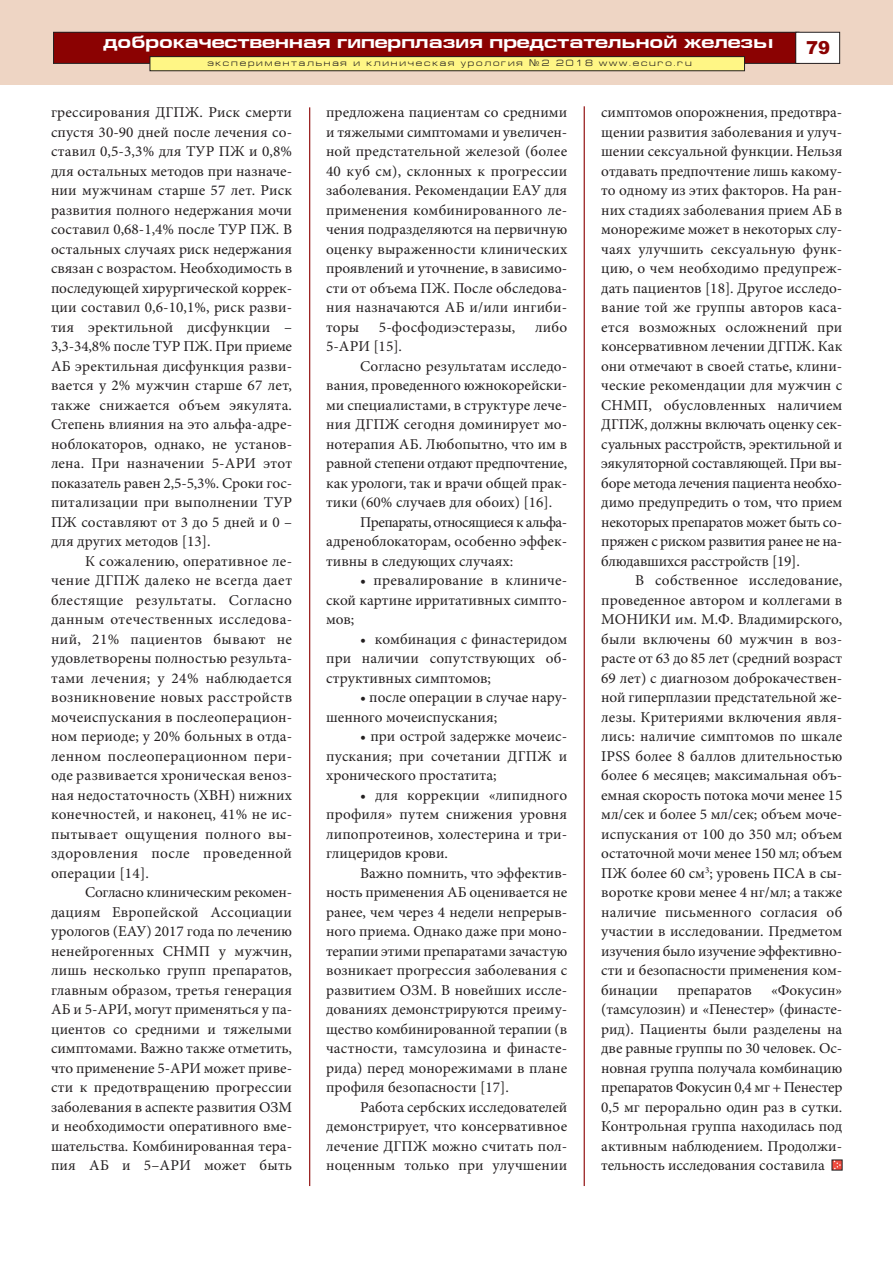
<style>
.page{position:relative;width:893px;height:1263px;background:#fff}
.page>*{position:absolute;margin:0;border:0;box-sizing:border-box;transform-origin:0 0}
.t1{font:700 18px "Europe Ext";color:#fff}
.t2{font:900 18px "Arial";color:#8b0202}
.t3{font:15px/19.5px "Minion Pro";color:#231f20;text-align:justify}
.t4{font:15px "Minion Pro";letter-spacing:-.035em;color:#231f20}
.t5{font:9px "Europe Ext Normal";letter-spacing:.2em;color:#231f20}
.s1{font-family:"Europe"}
</style>
<div class="page">
<hr style="left:309px;top:107px;width:1px;height:1079px;background:#8b0202">
<hr style="left:584px;top:106px;width:1px;height:1080px;background:#8b0202">
<svg style="left:832px;top:1159px;width:10px;height:11px"></svg>
<div style="left:0;top:0;width:893px;height:85px;background:#eed5c4"></div>
<div style="left:54px;top:33px;width:745px;height:30px;background:#8b0202"></div>
<div style="left:53px;top:32px;width:746px;height:32px;border:1px solid #231f20"></div>
<div style="left:796px;top:33px;width:43px;height:30px;background:#fff"></div>
<div style="left:795px;top:32px;width:45px;height:32px;border:1px solid #231f20"></div>
<div style="left:150px;top:57px;width:594px;height:13px;background:#fff685"></div>
<div style="left:150px;top:56px;width:595px;height:15px;border:1px solid #231f20"></div>
<p class="t1" style="left:103px;top:31px;width:672px">доброкачественная гиперплазия предстательной железы</p>
<p class="t5" style="left:207px;top:58px;width:486px">экспериментальная и клиническая урология <span class="s1">¹</span>2 2018 www.ecuro.ru</p>
<p class="t2" style="left:806px;top:37px;width:26px">79</p>
<p class="t3" style="left:51px;top:104px;width:243px">грессирования ДГПЖ. Риск смерти спустя 30-90 дней после лечения со&shy;ставил 0,5-3,3% для ТУР ПЖ и 0,8% для остальных методов при назначе&shy;нии мужчинам старше 57 лет. Риск развития полного недержания мочи составил 0,68-1,4% после ТУР ПЖ. В остальных случаях риск недержания связан с возрастом. Необходимость в последующей хирургической коррек&shy;ции составил 0,6-10,1%, риск разви&shy;тия эректильной дисфункции – 3,3-34,8% после ТУР ПЖ. При приеме АБ эректильная дисфункция разви&shy;вается у 2% мужчин старше 67 лет, также снижается объем эякулята.<br>Степень влияния на это альфа-адре&shy;ноблокаторов, однако, не установ&shy;лена. При назначении 5-АРИ этот показатель равен 2,5-5,3%. Сроки гос&shy;питализации при выполнении ТУР ПЖ составляют от 3 до 5 дней и 0 – для других методов [13].</p>
<p class="t3" style="left:51px;top:552px;width:243px;text-indent:34px">К сожалению, оперативное ле&shy;чение ДГПЖ далеко не всегда дает блестящие результаты. Согласно данным отечественных исследова&shy;ний, 21% пациентов бывают не удовлетворены полностью результа&shy;тами лечения; у 24% наблюдается возникновение новых расстройств мочеиспускания в послеоперацион&shy;ном периоде; у 20% больных в отда&shy;ленном послеоперационном пери&shy;оде развивается хроническая веноз&shy;ная недостаточность (ХВН) нижних конечностей, и наконец, 41% не ис&shy;пытывает ощущения полного вы&shy;здоровления после проведенной операции [14].</p>
<p class="t3" style="left:51px;top:884px;width:243px;text-indent:34px">Согласно клиническим рекомен&shy;дациям Европейской Ассоциации урологов (ЕАУ) 2017 года по лечению ненейрогенных СНМП у мужчин, лишь несколько групп препаратов, главным образом, третья генерация АБ и 5-АРИ, могут применяться у па&shy;циентов со средними и тяжелыми симптомами. Важно также отметить, что применение 5-АРИ может приве&shy;сти к предотвращению прогрессии заболевания в аспекте развития ОЗМ и необходимости оперативного вме&shy;шательства. Комбинированная тера&shy;пия АБ и 5–АРИ может быть</p>
<p class="t3" style="left:326px;top:104px;width:243px">предложена пациентам со средними и тяжелыми симптомами и увеличен&shy;ной предстательной железой (более 40 куб см), склонных к прогрессии заболевания. Рекомендации ЕАУ для применения комбинированного ле&shy;чения подразделяются на первичную оценку выраженности клинических проявлений и уточнение, в зависимо&shy;сти от объема ПЖ. После обследова&shy;ния назначаются АБ и/или ингиби&shy;торы</p>
<p class="t3" style="left:379px;top:318px;width:138px">5-фосфодиэстеразы,</p>
<p class="t3" style="left:535px;top:318px;width:34px">либо</p>
<p class="t3" style="left:326px;top:338px;width:77px">5-АРИ [15].</p>
<p class="t3" style="left:360px;top:357px;width:209px">Согласно результатам исследо-</p>
<p class="t3" style="left:326px;top:377px;width:243px">вания, проведенного южнокорейски-</p>
<p class="t3" style="left:326px;top:396px;width:243px">ми специалистами, в структуре лече-</p>
<p class="t3" style="left:326px;top:416px;width:243px">ния ДГПЖ сегодня доминирует мо-</p>
<p class="t3" style="left:326px;top:435px;width:243px">нотерапия АБ. Любопытно, что им в</p>
<p class="t3" style="left:326px;top:455px;width:243px">равной степени отдают предпочтение,</p>
<p class="t3" style="left:326px;top:474px;width:243px">как урологи, так и врачи общей прак-</p>
<p class="t3" style="left:326px;top:494px;width:228px">тики (60% случаев для обоих) [16].</p>
<p class="t4" style="left:360px;top:516px;width:209px">Препараты, относящиеся к альфа-</p>
<p class="t3" style="left:326px;top:533px;width:243px">адреноблокаторам, особенно эффек-</p>
<p class="t3" style="left:326px;top:552px;width:189px">тивны в следующих случаях:</p>
<p class="t3" style="left:326px;top:572px;width:243px;text-indent:34px">• превалирование в клиниче&shy;ской картине ирритативных симпто&shy;мов;</p>
<p class="t3" style="left:326px;top:630px;width:243px;text-indent:34px">• комбинация с финастеридом при наличии сопутствующих об&shy;структивных симптомов;</p>
<p class="t3" style="left:326px;top:689px;width:243px;text-indent:34px">• после операции в случае нару&shy;шенного мочеиспускания;</p>
<p class="t3" style="left:326px;top:728px;width:243px;text-indent:34px">• при острой задержке мочеис&shy;пускания; при сочетании ДГПЖ и хронического простатита;</p>
<p class="t3" style="left:326px;top:786px;width:243px;text-indent:34px">• для коррекции «липидного профиля» путем снижения уровня липопротеинов, холестерина и три&shy;глицеридов крови.</p>
<p class="t3" style="left:326px;top:864px;width:243px;text-indent:34px">Важно помнить, что эффектив&shy;ность применения АБ оценивается не ранее, чем через 4 недели непрерыв&shy;ного приема. Однако даже при моно&shy;терапии этими препаратами зачастую возникает прогрессия заболевания с развитием ОЗМ. В новейших иссле&shy;дованиях демонстрируются преиму&shy;щество комбинированной терапии (в частности, тамсулозина и финасте&shy;рида) перед монорежимами в плане профиля безопасности [17].</p>
<p class="t3" style="left:326px;top:1098px;width:243px;text-indent:34px">Работа сербских исследователей демонстрирует, что консервативное лечение ДГПЖ можно считать пол&shy;ноценным только при улучшении</p>
<p class="t3" style="left:601px;top:104px;width:243px">симптомов опорожнения, предотвра&shy;щении развития заболевания и улуч&shy;шении сексуальной функции. Нельзя отдавать предпочтение лишь какому&shy;то одному из этих факторов. На ран&shy;них стадиях заболевания прием АБ в монорежиме может в некоторых слу&shy;чаях улучшить сексуальную функ&shy;цию, о чем необходимо предупреж&shy;дать пациентов [18]. Другое исследо&shy;вание той же группы авторов каса&shy;ется возможных осложнений при консервативном лечении ДГПЖ. Как они отмечают в своей статье, клини&shy;ческие рекомендации для мужчин с СНМП, обусловленных наличием ДГПЖ, должны включать оценку сек&shy;суальных расстройств, эректильной и эякуляторной составляющей. При вы&shy;боре метода лечения пациента необхо&shy;димо предупредить о том, что прием некоторых препаратов может быть со&shy;пряжен с риском развития ранее не на&shy;блюдавшихся расстройств [19].</p>
<p class="t3" style="left:601px;top:572px;width:243px;text-indent:34px">В собственное исследование, проведенное автором и коллегами в МОНИКИ им. М.Ф. Владимирского, были включены 60 мужчин в воз&shy;расте от 63 до 85 лет (средний возраст 69 лет) с диагнозом доброкачествен&shy;ной гиперплазии предстательной же&shy;лезы. Критериями включения явля&shy;лись: наличие симптомов по шкале IPSS более 8 баллов длительностью более 6 месяцев; максимальная объ&shy;емная скорость потока мочи менее 15 мл/сек и более 5 мл/сек; объем моче&shy;испускания от 100 до 350 мл; объем остаточной мочи менее 150 мл; объем ПЖ более 60 см<sup>3</sup>; уровень ПСА в сы&shy;воротке крови менее 4 нг/мл; а также наличие письменного согласия об участии в исследовании. Предметом изучения было изучение эффективно&shy;сти и безопасности применения ком&shy;бинации</p>
<p class="t3" style="left:601px;top:981px;width:243px;text-indent:170px">«Фокусин» (тамсулозин) и «Пенестер» (финасте&shy;рид). Пациенты были разделены на две равные группы по 30 человек. Ос&shy;новная группа получала комбинацию препаратов Фокусин 0,4 мг + Пенестер 0,5 мг перорально один раз в сутки.<br>Контрольная группа находилась под активным наблюдением. Продолжи&shy;тельность исследования составила</p>
<p class="t3" style="left:677px;top:981px;width:76px">препаратов</p>
</div>
